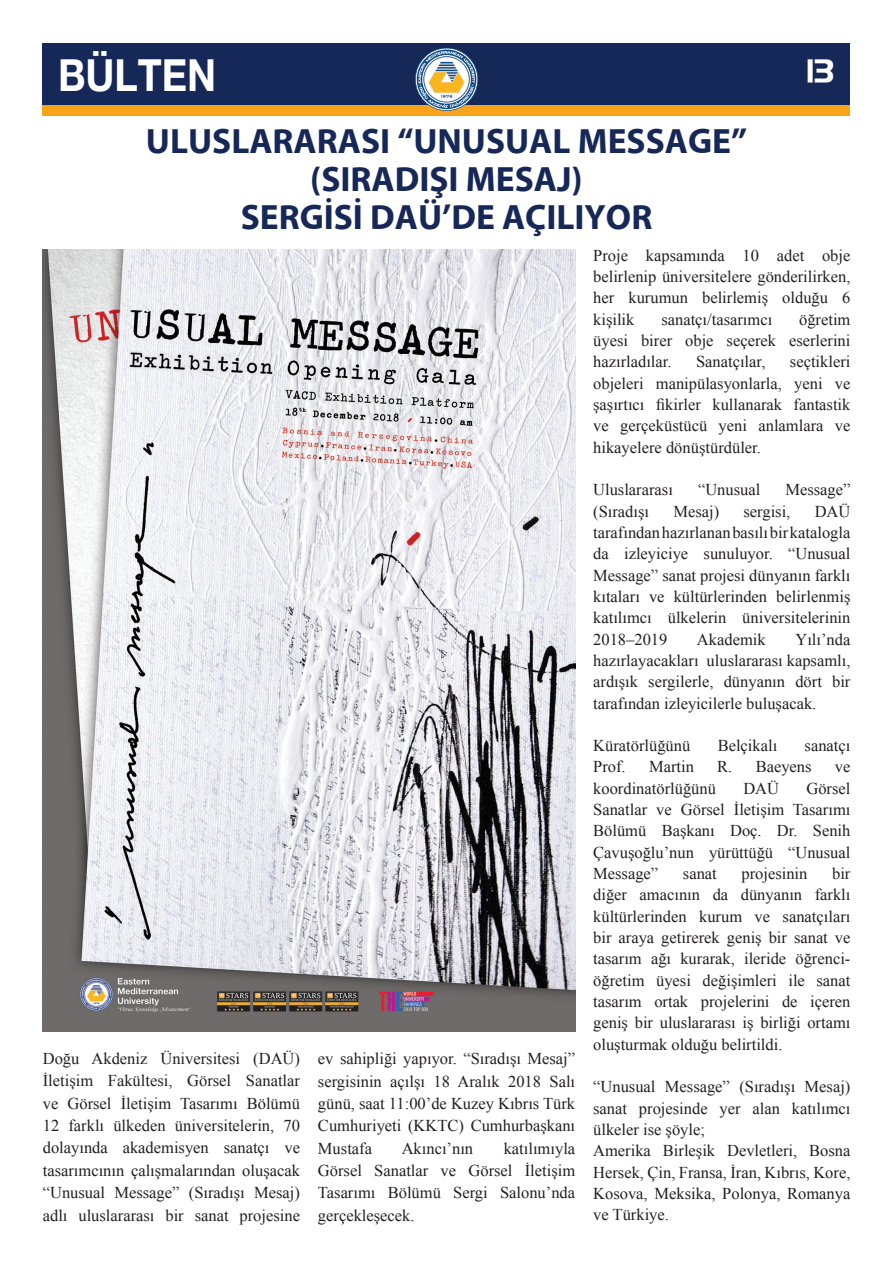
<style>
.page{position:relative;width:893px;height:1263px;background:#fff}
.page>*{position:absolute;margin:0;border:0;box-sizing:border-box;transform-origin:0 0}
.t1{font:700 44.1px "Helvetica Neue EMU";color:#fff;scale:.89 1}
.t2{font:700 35.4px/38px "Myriad EMU";color:#162857;text-align:center}
.t3{font:31.5px "Handel EMU";color:#fff}
.t4{font:16.5px/21.3px "Times New Roman";color:#231f20;text-align:justify}
</style>
<div class="page">
<div style="left:43px;top:43px;width:807px;height:72px;background:#f9a31b"></div>
<div style="left:43px;top:43px;width:807px;height:61px;background:#162857"></div>
<svg style="left:415px;top:48px;width:63px;height:63px"></svg>
<img style="left:43px;top:249px;width:532px;height:782px">
<h1 class="t1" style="left:58px;top:48px;width:179px">BÜLTEN</h1>
<h3 class="t3" style="left:806px;top:52px;width:30px">13</h3>
<h2 class="t2" style="left:146px;top:123px;width:603px">ULUSLARARASI “UNUSUAL MESSAGE” (SIRADIŞI MESAJ)<br>SERGİSİ DAÜ’DE AÇILIYOR</h2>
<p class="t4" style="left:43px;top:1047px;width:259px;line-height:22.4px">Doğu Akdeniz Üniversitesi (DAÜ)<br>İletişim Fakültesi, Görsel Sanatlar ve Görsel İletişim Tasarımı Bölümü 12 farklı ülkeden üniversitelerin, 70 dolayında akademisyen sanatçı ve tasarımcının çalışmalarından oluşacak “Unusual Message” (Sıradışı Mesaj) adlı uluslararası bir sanat projesine</p>
<p class="t4" style="left:318px;top:1047px;width:259px;line-height:22.4px">ev sahipliği yapıyor. “Sıradışı Mesaj” sergisinin açılşı 18 Aralık 2018 Salı günü, saat 11:00’de Kuzey Kıbrıs Türk Cumhuriyeti (KKTC) Cumhurbaşkanı Mustafa</p>
<p class="t4" style="left:318px;top:1136px;width:259px;line-height:22.4px;text-indent:186px">katılımıyla Görsel Sanatlar ve Görsel İletişim Tasarımı Bölümü Sergi Salonu’nda gerçekleşecek.</p>
<p class="t4" style="left:402px;top:1137px;width:73px">Akıncı’nın</p>
<p class="t4" style="left:593px;top:244px;width:259px">Proje kapsamında 10 adet obje belirlenip üniversitelere gönderilirken, her kurumun belirlemiş olduğu 6 kişilik</p>
<p class="t4" style="left:593px;top:308px;width:259px;text-indent:206px">öğretim üyesi birer obje seçerek eserlerini hazırladılar.</p>
<p class="t4" style="left:661px;top:308px;width:112px">sanatçı/tasarımcı</p>
<p class="t4" style="left:593px;top:351px;width:259px;text-indent:197px">seçtikleri objeleri manipülasyonlarla, yeni ve şaşırtıcı fikirler kullanarak fantastik ve gerçeküstücü yeni anlamlara ve hikayelere dönüştürdüler.</p>
<p class="t4" style="left:593px;top:479px;width:81px">Uluslararası</p>
<p class="t4" style="left:698px;top:479px;width:64px">“Unusual</p>
<p class="t4" style="left:785px;top:479px;width:67px">Message”</p>
<p class="t4" style="left:593px;top:500px;width:57px">(Sıradışı</p>
<p class="t4" style="left:673px;top:500px;width:47px">Mesaj)</p>
<p class="t4" style="left:743px;top:500px;width:48px">sergisi,</p>
<p class="t4" style="left:696px;top:351px;width:71px">Sanatçılar,</p>
<p class="t4" style="left:593px;top:500px;width:259px;text-indent:221px">DAÜ tarafından hazırlanan basılı bir katalogla da izleyiciye sunuluyor. “Unusual Message” sanat projesi dünyanın farklı kıtaları ve kültürlerinden belirlenmiş katılımcı ülkelerin üniversitelerinin 2018–2019</p>
<p class="t4" style="left:593px;top:628px;width:259px;text-indent:202px">Yılı’nda hazırlayacakları uluslararası kapsamlı, ardışık sergilerle, dünyanın dört bir tarafından izleyicilerle buluşacak.</p>
<p class="t4" style="left:593px;top:735px;width:99px">Küratörlüğünü</p>
<p class="t4" style="left:718px;top:735px;width:61px">Belçikalı</p>
<p class="t4" style="left:805px;top:735px;width:47px">sanatçı</p>
<p class="t4" style="left:593px;top:756px;width:34px">Prof.</p>
<p class="t4" style="left:649px;top:756px;width:46px">Martin</p>
<p class="t4" style="left:717px;top:756px;width:96px">R. Baeyens</p>
<p class="t4" style="left:835px;top:756px;width:17px">ve</p>
<p class="t4" style="left:593px;top:777px;width:124px">koordinatörlüğünü</p>
<p class="t4" style="left:743px;top:777px;width:37px">DAÜ</p>
<p class="t4" style="left:697px;top:628px;width:70px">Akademik</p>
<p class="t4" style="left:593px;top:777px;width:259px;text-indent:213px">Görsel Sanatlar ve Görsel İletişim Tasarımı Bölümü Başkanı Doç. Dr. Senih Çavuşoğlu’nun yürüttüğü “Unusual Message”</p>
<p class="t4" style="left:683px;top:863px;width:35px">sanat</p>
<p class="t4" style="left:741px;top:863px;width:67px">projesinin</p>
<p class="t4" style="left:593px;top:863px;width:259px;text-indent:239px">bir diğer amacının da dünyanın farklı kültürlerinden kurum ve sanatçıları bir araya getirerek geniş bir sanat ve tasarım ağı kurarak, ileride öğrenci&shy;öğretim üyesi değişimleri ile sanat tasarım ortak projelerini de içeren geniş bir uluslararası iş birliği ortamı oluşturmak olduğu belirtildi.</p>
<p class="t4" style="left:593px;top:1076px;width:259px;text-align:left">“Unusual Message” (Sıradışı Mesaj) sanat projesinde yer alan katılımcı ülkeler ise şöyle;<br>Amerika Birleşik Devletleri, Bosna<br>Hersek, Çin, Fransa, İran, Kıbrıs, Kore,<br>Kosova, Meksika, Polonya, Romanya ve Türkiye.</p>
</div>
